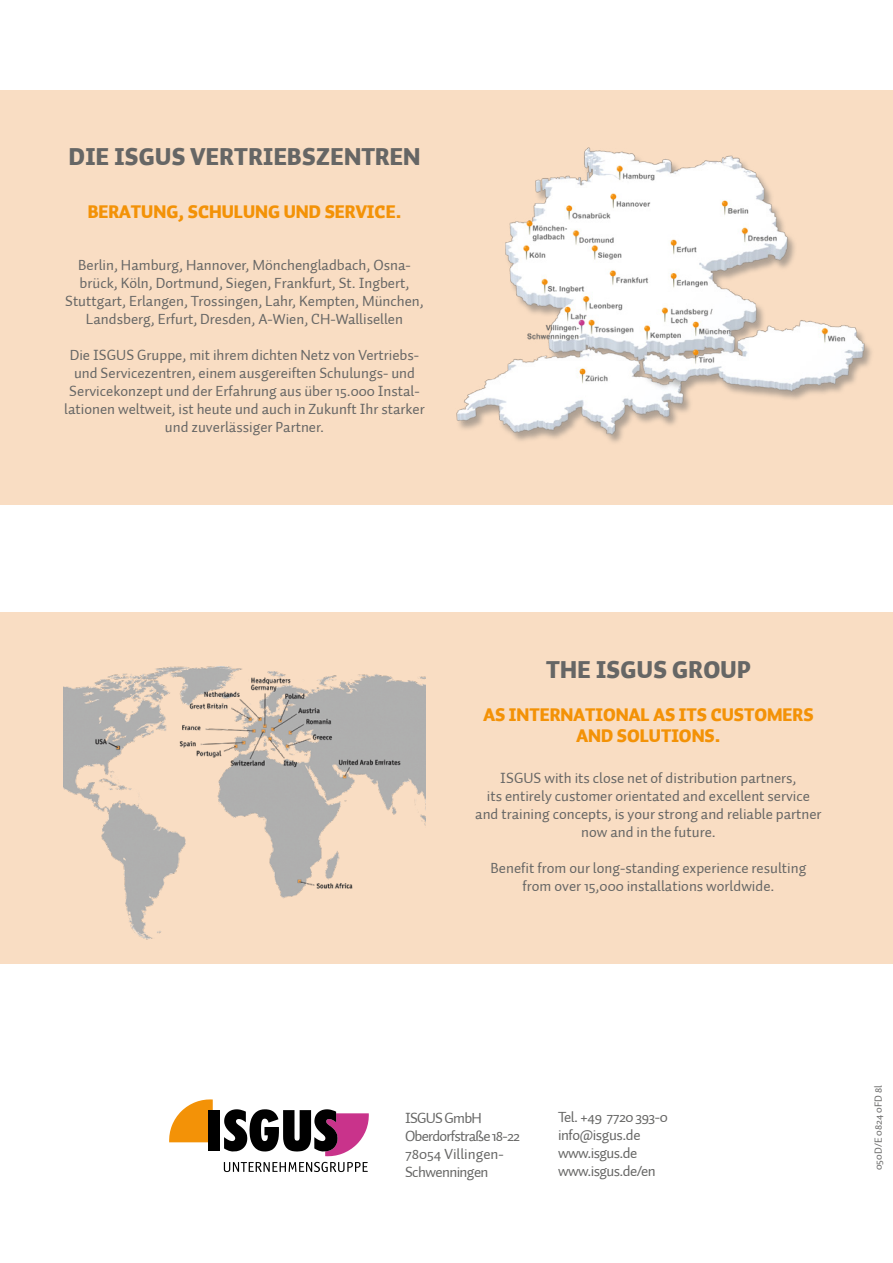
<style>
.page{position:relative;width:893px;height:1263px;background:#fff}
.page>*{position:absolute;margin:0;border:0;box-sizing:border-box;transform-origin:0 0}
.t1{font:24px "Auto 1 Black LF";letter-spacing:.015em;color:#666665}
.t2{font:18px/21.6px "Auto 1 Black LF";color:#f39207;text-align:center}
.t3{font:15px/18px "Auto 1";color:#666665;text-align:center}
.t4{font:15px/18px "Auto 1";letter-spacing:-.04em;color:#666665}
.t5{font:10.5px "Auto 1";color:#666665}
</style>
<div class="page">
<svg style="left:169px;top:1099px;width:44px;height:43px"></svg>
<div style="left:208px;top:1110px;width:12px;height:41px;background:#000"></div>
<svg style="left:224px;top:1109px;width:145px;height:47px"></svg>
<svg style="left:224px;top:1162px;width:144px;height:10px"></svg>
<div style="left:0;top:612px;width:893px;height:351px;background:#f9ddc3"></div>
<img style="left:63px;top:666px;width:362px;height:273px">
<div style="left:0;top:90px;width:893px;height:414px;background:#f9ddc3"></div>
<img style="left:456px;top:147px;width:416px;height:296px">
<h1 class="t1" style="left:69px;top:141px;width:353px">DIE ISGUS VERTRIEBSZENTREN</h1>
<p class="t2" style="left:88px;top:201px;width:315px">BERATUNG, SCHULUNG UND SERVICE.</p>
<p class="t3" style="left:65px;top:256px;width:360px">Berlin, Hamburg, Hannover, Mönchengladbach, Osna&shy;brück, Köln, Dortmund, Siegen, Frankfurt, St. Ingbert, Stuttgart, Erlangen, Trossingen, Lahr, Kempten, München, Landsberg, Erfurt, Dresden, A-Wien, CH-Wallisellen</p>
<p class="t3" style="left:64px;top:346px;width:362px">Die ISGUS Gruppe, mit ihrem dichten Netz von Vertriebs&shy;und Servicezentren, einem ausgereiften Schulungs- und Servicekonzept und der Erfahrung aus über 15.000 Instal&shy;lationen weltweit, ist heute und auch in Zukunft Ihr starker und zuverlässiger Partner.</p>
<h1 class="t1" style="left:546px;top:654px;width:206px">THE ISGUS GROUP</h1>
<p class="t2" style="left:483px;top:704px;width:332px">AS INTERNATIONAL AS ITS CUSTOMERS<br>AND SOLUTIONS.</p>
<p class="t3" style="left:475px;top:769px;width:348px">ISGUS with its close net of distribution partners,<br>its entirely customer orientated and excellent service and training concepts, is your strong and reliable partner now and in the future.</p>
<p class="t3" style="left:491px;top:859px;width:317px">Benefit from our long-standing experience resulting from over 15,000 installations worldwide.</p>
<p class="t4" style="left:405px;top:1109px;width:117px">ISGUS GmbH<br>Oberdorfstraße 18-22<br>78054 Villingen-<br>Schwenningen</p>
<p class="t4" style="left:558px;top:1108px;width:111px">Tel. +49 7720 393-0 info@isgus.de www.isgus.de www.isgus.de/en</p>
<p class="t5" style="left:872px;top:1170px;width:86px;rotate:-90deg">050D/E 0824 0FD 8l</p>
</div>
